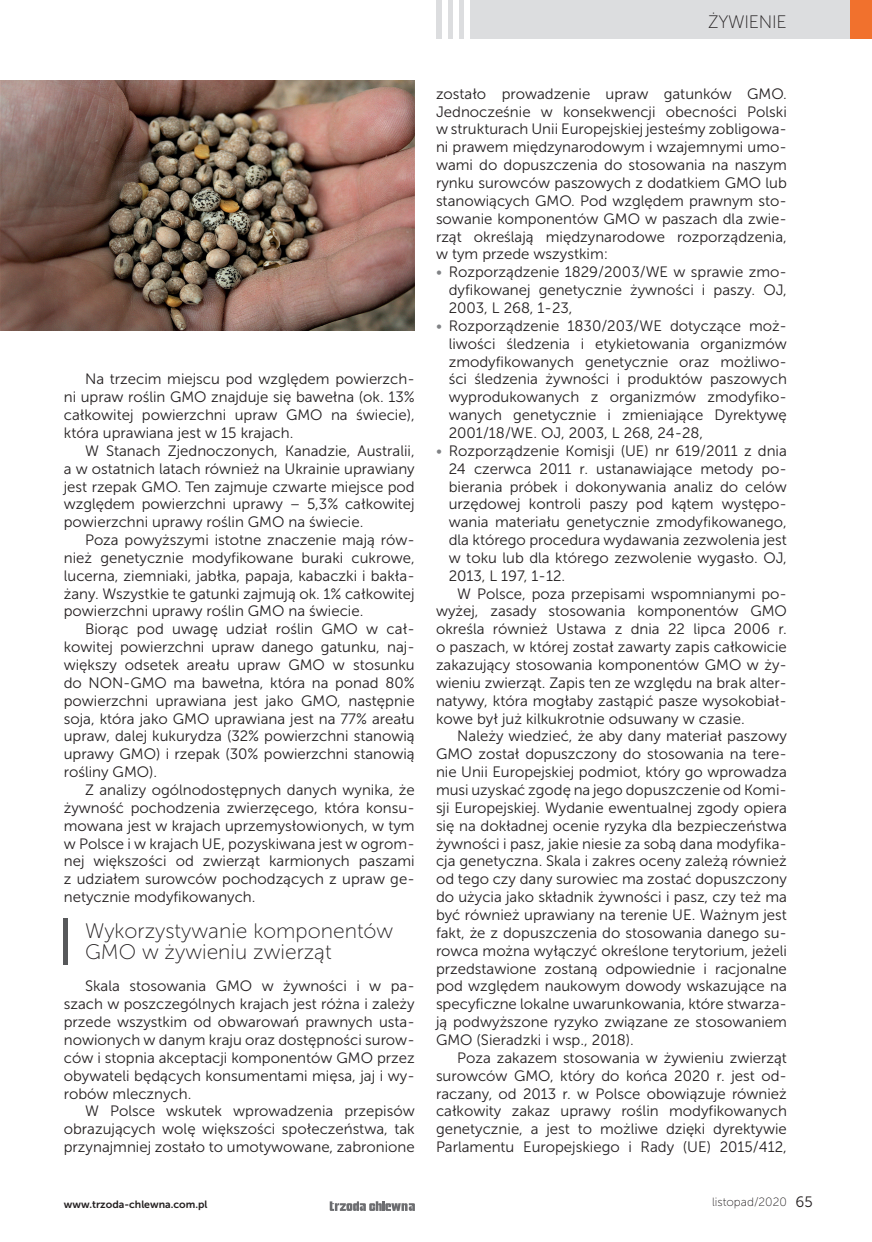
<style>
.page{position:relative;width:872px;height:1242px;background:#fff}
.page>*{position:absolute;margin:0;border:0;box-sizing:border-box;transform-origin:0 0}
.Srodtytul_new{font:21px/21px "Museo Sans 100";color:#231f20}
.t1{font:18px "Museo Sans 100";letter-spacing:-.015em;color:#231f20}
.Normal_copy{font:15px/17.9px "Museo Sans 300";color:#231f20;text-align:justify}
.t2{font:12px "Museo Sans 100";color:#231f20}
.t3{font:10.5px "Museo Sans 700";color:#231f20}
.s1{color:#808285}
.s2{font-family:"Museo Sans 300";font-size:15px}
</style>
<div class="page">
<svg style="left:330px;top:1201px;width:85px;height:10px"></svg>
<div style="left:436px;top:0;width:436px;height:38px;background:#dcdddf"></div>
<div style="left:850px;top:0;width:22px;height:38px;background:#f1712d"></div>
<div style="left:442px;top:0;width:5px;height:38px;background:#fff"></div>
<div style="left:453px;top:0;width:5px;height:38px;background:#fff"></div>
<div style="left:464px;top:0;width:5px;height:38px;background:#fff"></div>
<hr style="left:64px;top:918px;width:4px;height:46px;background:#57585a">
<img style="left:0;top:81px;width:415px;height:250px">
<p class="t1" style="left:708px;top:12px;width:80px">ŻYWIENIE</p>
<p class="Normal_copy" style="left:64px;top:370px;width:352px;text-indent:21px">Na trzecim miejscu pod względem powierzch&shy;ni upraw roślin GMO znajduje się bawełna (ok. 13% całkowitej powierzchni upraw GMO na świecie), która uprawiana jest w 15 krajach.</p>
<p class="Normal_copy" style="left:64px;top:442px;width:352px;text-indent:21px">W Stanach Zjednoczonych, Kanadzie, Australii, a w ostatnich latach również na Ukrainie uprawiany jest rzepak GMO. Ten zajmuje czwarte miejsce pod względem powierzchni uprawy – 5,3% całkowitej powierzchni uprawy roślin GMO na świecie.</p>
<p class="Normal_copy" style="left:64px;top:531px;width:352px;text-indent:21px">Poza powyższymi istotne znaczenie mają rów&shy;nież genetycznie modyfikowane buraki cukrowe, lucerna, ziemniaki, jabłka, papaja, kabaczki i bakła&shy;żany. Wszystkie te gatunki zajmują ok. 1% całkowitej powierzchni uprawy roślin GMO na świecie.</p>
<p class="Normal_copy" style="left:64px;top:620px;width:352px;text-indent:21px">Biorąc pod uwagę udział roślin GMO w cał&shy;kowitej powierzchni upraw danego gatunku, naj&shy;większy odsetek areału upraw GMO w stosunku do NON-GMO ma bawełna, która na ponad 80% powierzchni uprawiana jest jako GMO, następnie soja, która jako GMO uprawiana jest na 77% areału upraw, dalej kukurydza (32% powierzchni stanowią uprawy GMO) i rzepak (30% powierzchni stanowią rośliny GMO).</p>
<p class="Normal_copy" style="left:64px;top:781px;width:352px;text-indent:21px">Z analizy ogólnodostępnych danych wynika, że żywność pochodzenia zwierzęcego, która konsu&shy;mowana jest w krajach uprzemysłowionych, w tym w Polsce i w krajach UE, pozyskiwana jest w ogrom&shy;nej większości od zwierząt karmionych paszami z udziałem surowców pochodzących z upraw ge&shy;netycznie modyfikowanych.</p>
<p class="Srodtytul_new" style="left:85px;top:920px;width:310px">Wykorzystywanie komponentów<br>GMO w żywieniu zwierząt</p>
<p class="Normal_copy" style="left:64px;top:977px;width:352px;text-indent:21px">Skala stosowania GMO w żywności i w pa&shy;szach w poszczególnych krajach jest różna i zależy przede wszystkim od obwarowań prawnych usta&shy;nowionych w danym kraju oraz dostępności surow&shy;ców i stopnia akceptacji komponentów GMO przez obywateli będących konsumentami mięsa, jaj i wy&shy;robów mlecznych.</p>
<p class="Normal_copy" style="left:64px;top:1102px;width:352px;text-indent:21px">W Polsce wskutek wprowadzenia przepisów obrazujących wolę większości społeczeństwa, tak przynajmniej zostało to umotywowane, zabronione</p>
<p class="Normal_copy" style="left:436px;top:85px;width:352px">zostało prowadzenie upraw gatunków GMO.<br>Jednocześnie w konsekwencji obecności Polski w strukturach Unii Europejskiej jesteśmy zobligowa&shy;ni prawem międzynarodowym i wzajemnymi umo&shy;wami do dopuszczenia do stosowania na naszym rynku surowców paszowych z dodatkiem GMO lub stanowiących GMO. Pod względem prawnym sto&shy;sowanie komponentów GMO w paszach dla zwie&shy;rząt określają międzynarodowe rozporządzenia, w tym przede wszystkim:</p>
<p class="Normal_copy" style="left:449px;top:263px;width:340px;text-indent:-13px"><span class="s1">•</span> Rozporządzenie 1829/2003/WE w sprawie zmo&shy;dyfikowanej genetycznie żywności i paszy. OJ, 2003, L 268, 1-23,</p>
<p class="Normal_copy" style="left:449px;top:317px;width:340px;text-indent:-13px"><span class="s1">•</span> Rozporządzenie 1830/203/WE dotyczące moż&shy;liwości śledzenia i etykietowania organizmów zmodyfikowanych genetycznie oraz możliwo&shy;ści śledzenia żywności i produktów paszowych wyprodukowanych z organizmów zmodyfiko&shy;wanych genetycznie i zmieniające Dyrektywę 2001/18/WE. OJ, 2003, L 268, 24-28,</p>
<p class="Normal_copy" style="left:449px;top:442px;width:340px;text-indent:-13px"><span class="s1">•</span> Rozporządzenie Komisji (UE) nr 619/2011 z dnia 24 czerwca 2011 r. ustanawiające metody po&shy;bierania próbek i dokonywania analiz do celów urzędowej kontroli paszy pod kątem występo&shy;wania materiału genetycznie zmodyfikowanego, dla którego procedura wydawania zezwolenia jest w toku lub dla którego zezwolenie wygasło. OJ, 2013, L 197, 1-12.</p>
<p class="Normal_copy" style="left:436px;top:584px;width:352px;text-indent:21px">W Polsce, poza przepisami wspomnianymi po&shy;wyżej, zasady stosowania komponentów GMO określa również Ustawa z dnia 22 lipca 2006 r. o paszach, w której został zawarty zapis całkowicie zakazujący stosowania komponentów GMO w ży&shy;wieniu zwierząt. Zapis ten ze względu na brak alter&shy;natywy, która mogłaby zastąpić pasze wysokobiał&shy;kowe był już kilkukrotnie odsuwany w czasie.</p>
<p class="Normal_copy" style="left:436px;top:727px;width:352px;text-indent:21px">Należy wiedzieć, że aby dany materiał paszowy GMO został dopuszczony do stosowania na tere&shy;nie Unii Europejskiej podmiot, który go wprowadza musi uzyskać zgodę na jego dopuszczenie od Komi&shy;sji Europejskiej. Wydanie ewentualnej zgody opiera się na dokładnej ocenie ryzyka dla bezpieczeństwa żywności i pasz, jakie niesie za sobą dana modyfika&shy;cja genetyczna. Skala i zakres oceny zależą również od tego czy dany surowiec ma zostać dopuszczony do użycia jako składnik żywności i pasz, czy też ma być również uprawiany na terenie UE. Ważnym jest fakt, że z dopuszczenia do stosowania danego su&shy;rowca można wyłączyć określone terytorium, jeżeli przedstawione zostaną odpowiednie i racjonalne pod względem naukowym dowody wskazujące na specyficzne lokalne uwarunkowania, które stwarza&shy;ją podwyższone ryzyko związane ze stosowaniem GMO (Sieradzki i wsp., 2018).</p>
<p class="Normal_copy" style="left:436px;top:1049px;width:352px;text-indent:21px">Poza zakazem stosowania w żywieniu zwierząt surowców GMO, który do końca 2020 r. jest od&shy;raczany, od 2013 r. w Polsce obowiązuje również całkowity zakaz uprawy roślin modyfikowanych genetycznie, a jest to możliwe dzięki dyrektywie Parlamentu Europejskiego i Rady (UE) 2015/412,</p>
<p class="t3" style="left:64px;top:1198px;width:145px">www.trzoda-chlewna.com.pl</p>
<p class="t2" style="left:712px;top:1195px;width:102px">listopad/2020 <span class="s2">65</span></p>
</div>
